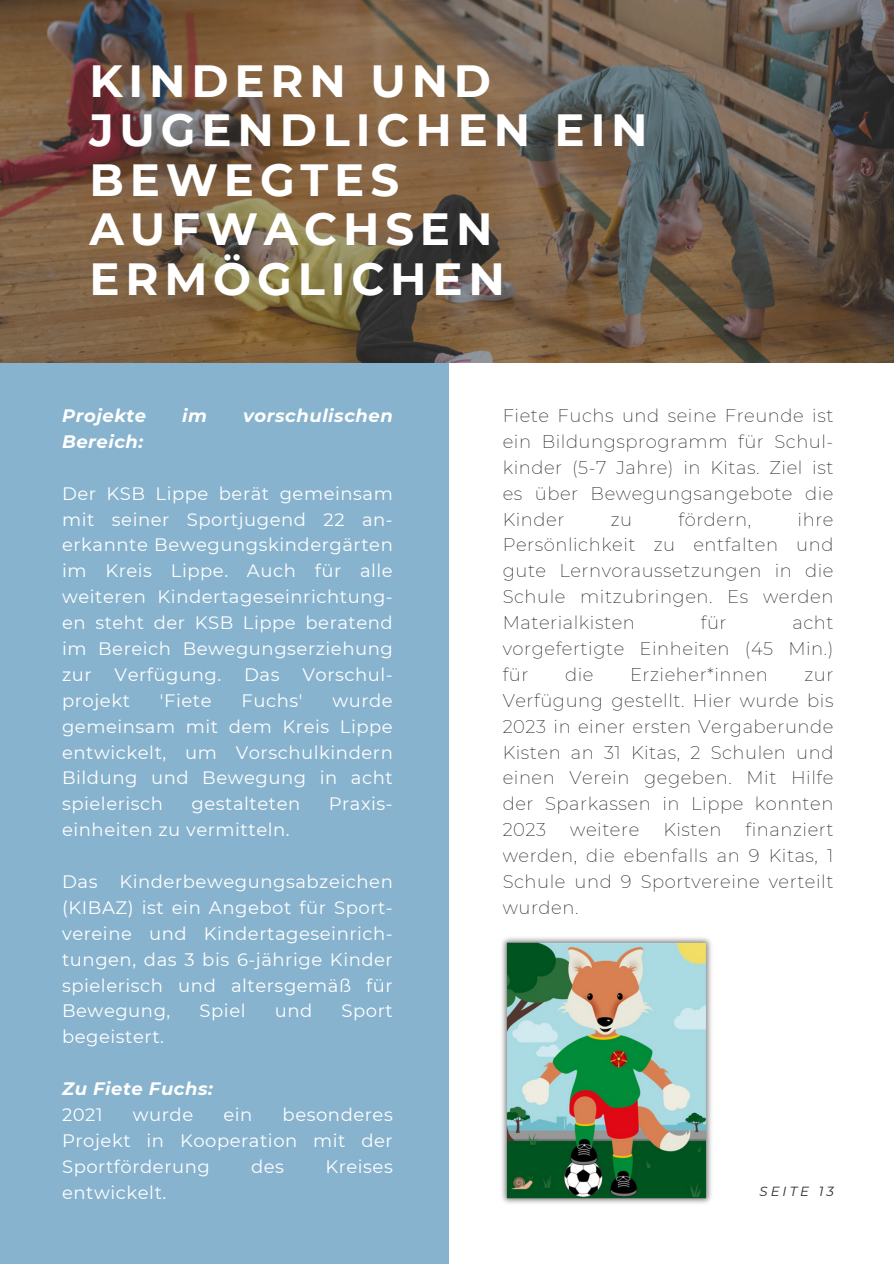
<style>
.page{position:relative;width:894px;height:1264px;background:#fff}
.page>*{position:absolute;margin:0;border:0;box-sizing:border-box;transform-origin:0 0}
.t1{font:700 45px/49.5px "Montserrat";letter-spacing:.13em;color:#fff}
.t2{font:18px/25.8px "Montserrat";letter-spacing:.03em;color:#fff;text-align:justify}
.t3{font:200 18px/25.8px "Montserrat";letter-spacing:.03em;color:#2a2a2a;text-align:justify}
.t4{font:italic 700 18px "Montserrat";letter-spacing:.03em;color:#fff}
.t5{font:italic 13.2px "Montserrat";letter-spacing:.23em;color:#2a2a2a}
</style>
<div class="page">
<div style="left:0;top:287px;width:448px;height:976px;background:#87b3ce"></div>
<svg style="left:0;top:0;width:893px;height:362px;background:#6e5a47"></svg>
<img style="left:502px;top:937px;width:210px;height:267px">
<h1 class="t1" style="left:89px;top:56px;width:559px">KINDERN UND<br>JUGENDLICHEN EIN<br>BEWEGTES<br>AUFWACHSEN<br>ERMÖGLICHEN</h1>
<p class="t4" style="left:62px;top:404px;width:86px">Projekte</p>
<p class="t4" style="left:182px;top:404px;width:26px">im</p>
<p class="t4" style="left:243px;top:404px;width:151px">vorschulischen</p>
<p class="t4" style="left:62px;top:430px;width:83px">Bereich:</p>
<p class="t2" style="left:62px;top:480px;width:332px">Der KSB Lippe berät gemeinsam mit seiner Sportjugend 22 an&shy;erkannte Bewegungskindergärten im Kreis Lippe. Auch für alle weiteren Kindertageseinrichtung&shy;en steht der KSB Lippe beratend im Bereich Bewegungserziehung zur</p>
<p class="t2" style="left:115px;top:661px;width:108px">Verfügung.</p>
<p class="t2" style="left:244px;top:661px;width:37px">Das</p>
<p class="t2" style="left:302px;top:661px;width:92px">Vorschul-</p>
<p class="t2" style="left:62px;top:687px;width:69px">projekt</p>
<p class="t2" style="left:160px;top:687px;width:53px">'Fiete</p>
<p class="t2" style="left:241px;top:687px;width:62px">Fuchs'</p>
<p class="t2" style="left:62px;top:687px;width:332px;text-indent:270px">wurde gemeinsam mit dem Kreis Lippe entwickelt, um Vorschulkindern Bildung und Bewegung in acht spielerisch</p>
<p class="t2" style="left:191px;top:791px;width:110px">gestalteten</p>
<p class="t2" style="left:328px;top:791px;width:66px">Praxis-</p>
<p class="t2" style="left:62px;top:816px;width:229px">einheiten zu vermitteln.</p>
<p class="t2" style="left:62px;top:868px;width:332px">Das Kinderbewegungsabzeichen (KIBAZ) ist ein Angebot für Sport&shy;vereine und Kindertageseinrich&shy;tungen, das 3 bis 6-jährige Kinder spielerisch und altersgemäß für Bewegung,</p>
<p class="t2" style="left:199px;top:998px;width:47px">Spiel</p>
<p class="t2" style="left:275px;top:998px;width:39px">und</p>
<p class="t2" style="left:341px;top:998px;width:53px">Sport</p>
<p class="t2" style="left:62px;top:1023px;width:103px">begeistert.</p>
<p class="t4" style="left:62px;top:1077px;width:152px">Zu Fiete Fuchs:</p>
<p class="t2" style="left:62px;top:1101px;width:42px">2021</p>
<p class="t2" style="left:133px;top:1101px;width:62px">wurde</p>
<p class="t2" style="left:223px;top:1101px;width:30px">ein</p>
<p class="t2" style="left:62px;top:1101px;width:332px;text-indent:220px">besonderes Projekt in Kooperation mit der Sportförderung</p>
<p class="t2" style="left:251px;top:1153px;width:34px">des</p>
<p class="t2" style="left:325px;top:1153px;width:69px">Kreises</p>
<p class="t2" style="left:62px;top:1179px;width:106px">entwickelt.</p>
<p class="t3" style="left:502px;top:402px;width:332px">Fiete Fuchs und seine Freunde ist ein Bildungsprogramm für Schul&shy;kinder (5-7 Jahre) in Kitas. Ziel ist es über Bewegungsangebote die Kinder</p>
<p class="t3" style="left:610px;top:506px;width:23px">zu</p>
<p class="t3" style="left:678px;top:506px;width:74px">fördern,</p>
<p class="t3" style="left:502px;top:506px;width:332px;text-indent:295px">ihre Persönlichkeit zu entfalten und gute Lernvoraussetzungen in die Schule mitzubringen. Es werden Materialkisten</p>
<p class="t3" style="left:700px;top:609px;width:27px">für</p>
<p class="t3" style="left:502px;top:609px;width:332px;text-indent:289px">acht vorgefertigte Einheiten (45 Min.) für</p>
<p class="t3" style="left:565px;top:661px;width:30px">die</p>
<p class="t3" style="left:629px;top:661px;width:139px">Erzieher*innen</p>
<p class="t3" style="left:502px;top:661px;width:332px;text-indent:302px">zur Verfügung gestellt. Hier wurde bis 2023 in einer ersten Vergaberunde Kisten an 31 Kitas, 2 Schulen und einen Verein gegeben. Mit Hilfe der Sparkassen in Lippe konnten 2023</p>
<p class="t3" style="left:502px;top:816px;width:332px;text-indent:243px">finanziert werden, die ebenfalls an 9 Kitas, 1<br>Schule und 9 Sportvereine verteilt wurden.</p>
<p class="t3" style="left:570px;top:816px;width:71px">weitere</p>
<p class="t3" style="left:663px;top:816px;width:60px">Kisten</p>
<p class="t5" style="left:759px;top:1182px;width:76px">SEITE 13</p>
</div>
